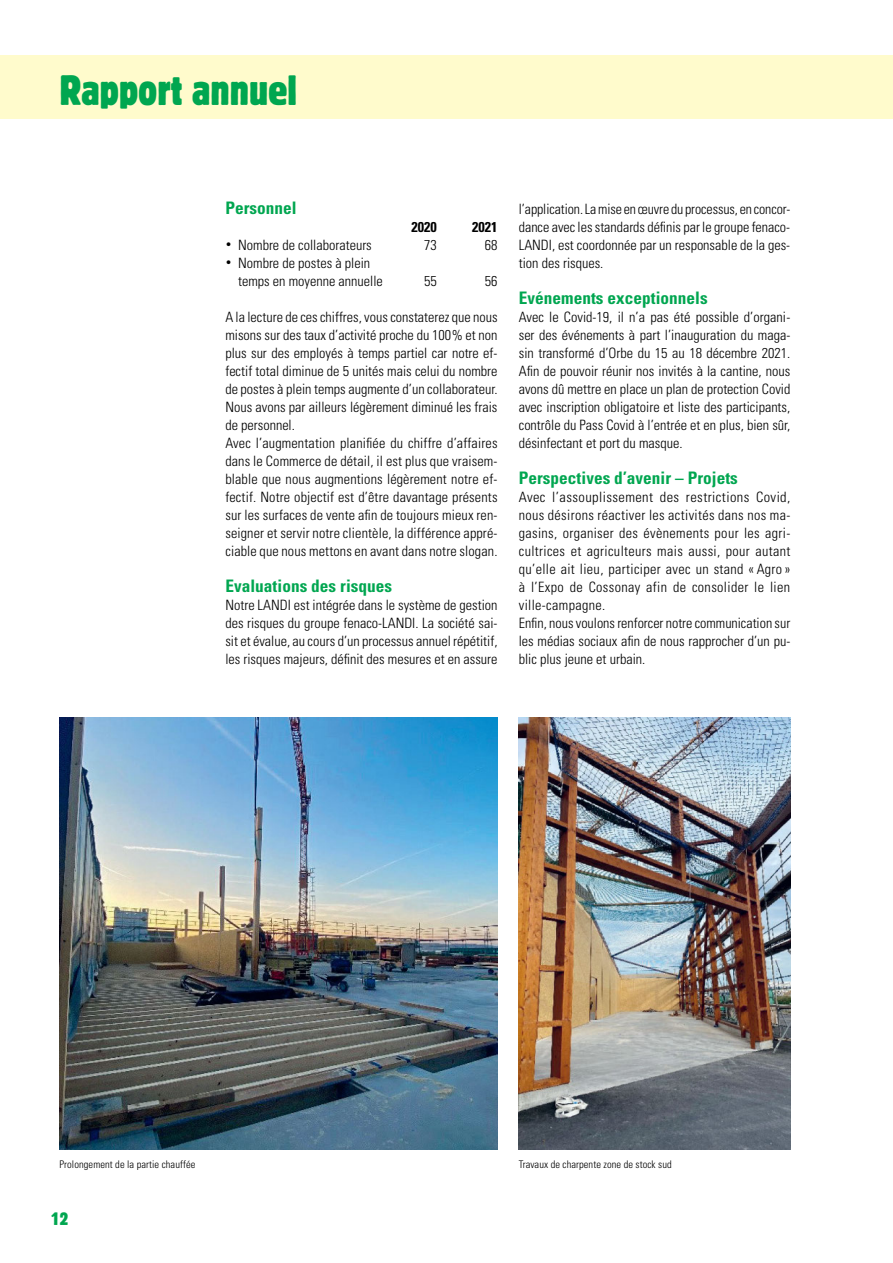
<style>
.page{position:relative;width:893px;height:1263px;background:#fff}
.page>*{position:absolute;margin:0;border:0;box-sizing:border-box;transform-origin:0 0}
.t1{font:condensed 42px "Block Pro";color:#00a650}
.t2{font:condensed 18px "Block Pro";color:#00a650}
.t3{font:700 condensed 17.25px "Univers LT Std";letter-spacing:.005em;color:#00a650}
.t4{font:300 condensed 14.25px/18px "Univers LT Std";color:#000;text-align:justify}
.t5{font:300 condensed 14.25px/18px "Univers LT Std";letter-spacing:.025em;color:#000}
.t6{font:700 condensed 14.25px "Univers LT Std";letter-spacing:.005em;color:#000}
.t7{font:300 condensed 10.5px "Univers LT Std";letter-spacing:.005em;color:#000}
.s1{font-size:10.5px}
</style>
<div class="page">
<img style="left:60px;top:718px;width:437px;height:431px">
<img style="left:519px;top:718px;width:272px;height:431px">
<div style="left:0;top:55px;width:893px;height:64px;background:#fffbcc"></div>
<hr style="left:892px;top:55px;width:1px;height:64px;background:#d7eddd">
<h1 class="t1" style="left:60px;top:63px;width:239px">Rapport annuel</h1>
<p class="t3" style="left:225px;top:197px;width:73px">Personnel</p>
<p class="t6" style="left:411px;top:218px;width:27px">2020</p>
<p class="t6" style="left:472px;top:218px;width:27px">2021</p>
<p class="t4" style="left:225px;top:236px;width:148px"><span class="s1">•</span> Nombre de collaborateurs</p>
<p class="t4" style="left:424px;top:236px;width:14px">73</p>
<p class="t4" style="left:485px;top:236px;width:14px">68</p>
<p class="t4" style="left:238px;top:254px;width:146px;text-indent:-13px"><span class="s1">•</span> Nombre de postes à plein temps en moyenne annuelle</p>
<p class="t4" style="left:424px;top:272px;width:14px">55</p>
<p class="t4" style="left:485px;top:272px;width:14px">56</p>
<p class="t4" style="left:225px;top:308px;width:274px;text-align:left">A la lecture de ces chiffres, vous constaterez que nous misons sur des taux d’activité proche du 100% et non plus sur des employés à temps partiel car notre ef&shy;fectif total diminue de 5 unités mais celui du nombre de postes à plein temps augmente d’un collaborateur.<br>Nous avons par ailleurs légèrement diminué les frais de personnel.<br>Avec l’augmentation planifiée du chiffre d’affaires dans le Commerce de détail, il est plus que vraisem&shy;blable que nous augmentions légèrement notre ef&shy;fectif. Notre objectif est d’être davantage présents sur les surfaces de vente afin de toujours mieux ren&shy;seigner et servir notre clientèle, la différence appré&shy;ciable que nous mettons en avant dans notre slogan.</p>
<p class="t3" style="left:225px;top:575px;width:168px">Evaluations des risques</p>
<p class="t4" style="left:225px;top:596px;width:274px">Notre LANDI est intégrée dans le système de gestion des risques du groupe fenaco-LANDI. La société sai&shy;sit et évalue, au cours d’un processus annuel répétitif, les risques majeurs, définit des mesures et en assure</p>
<p class="t4" style="left:519px;top:200px;width:273px">l’application. La mise en œuvre du processus, en concor&shy;dance avec les standards définis par le groupe fenaco-LANDI, est coordonnée par un responsable de la ges&shy;tion des risques.</p>
<p class="t3" style="left:519px;top:287px;width:191px">Evénements exceptionnels</p>
<p class="t4" style="left:519px;top:308px;width:273px">Avec le Covid-19, il n’a pas été possible d’organi&shy;ser des événements à part l’inauguration du maga&shy;sin transformé d’Orbe du 15 au 18 décembre 2021.<br>Afin de pouvoir réunir nos invités à la cantine, nous avons dû mettre en place un plan de protection Covid avec inscription obligatoire et liste des participants, contrôle du Pass Covid à l’entrée et en plus, bien sûr, désinfectant et port du masque.</p>
<p class="t3" style="left:519px;top:467px;width:221px">Perspectives d’avenir – Projets</p>
<p class="t5" style="left:519px;top:488px;width:273px">Avec l’assouplissement des restrictions Covid, nous désirons réactiver les activités dans nos ma&shy;gasins, organiser des évènements pour les agri&shy;cultrices et agriculteurs mais aussi, pour autant qu’elle ait lieu, participer avec un stand « Agro » à l’Expo de Cossonay afin de consolider le lien ville-campagne.<br>Enfin, nous voulons renforcer notre communication sur les médias sociaux afin de nous rapprocher d’un pu&shy;blic plus jeune et urbain.</p>
<p class="t7" style="left:60px;top:1158px;width:137px">Prolongement de la partie chauffée</p>
<p class="t7" style="left:519px;top:1158px;width:154px">Travaux de charpente zone de stock sud</p>
<p class="t2" style="left:51px;top:1207px;width:19px">12</p>
</div>
